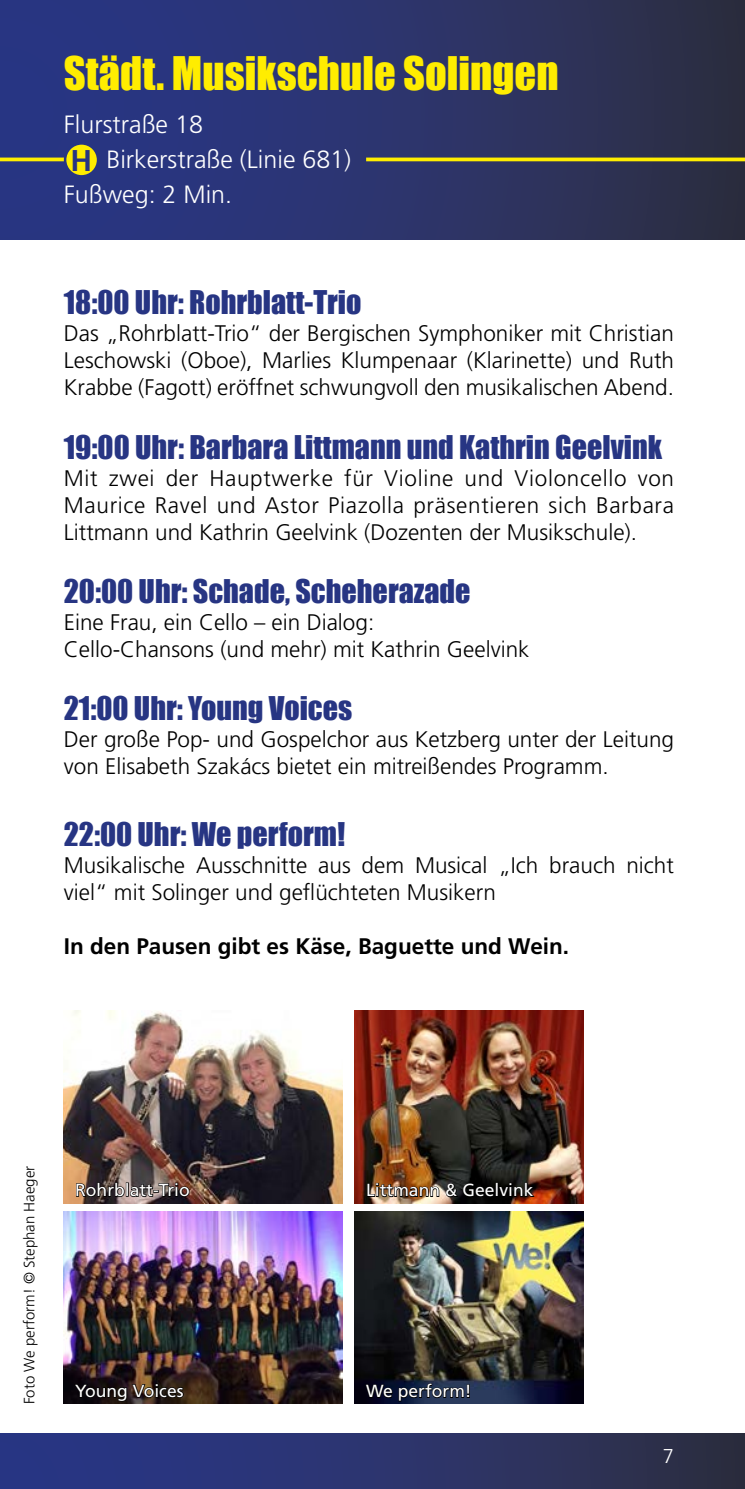
<style>
.page{position:relative;width:745px;height:1489px;background:#fff}
.page>*{position:absolute;margin:0;border:0;box-sizing:border-box;transform-origin:0 0}
.t1{font:42.5px "Impact";color:#ffed00}
.t2{font:30px "Impact";color:#273583}
.t3{font:700 30px "Frutiger";color:#273583}
.t4{font:300 25px "Frutiger";color:#fff}
.t5{font:300 22.5px/27px "Frutiger";color:#000}
.t6{font:700 22.5px "Frutiger";color:#000}
.t7{font:300 20px "Frutiger LT Std";color:#fff}
.t8{font:17.5px "Frutiger";color:#fff}
.t9{font:300 15px "Frutiger";color:#000}
</style>
<div class="page">
<div style="left:0;top:1433px;width:744px;height:55px;background:linear-gradient(to right,#28378e,#2e3046)"></div>
<div style="left:0;top:0;width:744px;height:240px;background:linear-gradient(to right,#28378d,#2e3047)"></div>
<svg style="left:0;top:157px;width:64px;height:4px"></svg>
<div style="left:65px;top:143px;width:33px;height:33px;background:#ffed00;border-radius:50%"></div>
<div style="left:64px;top:142px;width:35px;height:36px;border:2px solid #273583;border-radius:50%"></div>
<svg style="left:366px;top:157px;width:378px;height:4px;fill:#ffed00"></svg>
<img style="left:354px;top:1010px;width:229px;height:193px">
<img style="left:64px;top:1010px;width:278px;height:193px">
<svg style="left:366px;top:1182px;width:73px;height:15px"></svg>
<svg style="left:445px;top:1181px;width:91px;height:21px"></svg>
<svg style="left:75px;top:1181px;width:115px;height:16px"></svg>
<img style="left:64px;top:1211px;width:278px;height:192px">
<svg style="left:73px;top:1382px;width:111px;height:20px"></svg>
<img style="left:354px;top:1211px;width:229px;height:192px">
<svg style="left:364px;top:1376px;width:105px;height:28px"></svg>
<h1 class="t1" style="left:64px;top:41px;width:496px">Städt. Musikschule Solingen</h1>
<p class="t4" style="left:64px;top:110px;width:140px">Flurstraße 18</p>
<p class="t4" style="left:106px;top:145px;width:246px">Birkerstraße (Linie 681)</p>
<p class="t4" style="left:64px;top:180px;width:170px">Fußweg: 2 Min.</p>
<h2 class="t3" style="left:70px;top:143px;width:23px">H</h2>
<h2 class="t2" style="left:64px;top:279px;width:299px">18:00 Uhr: Rohrblatt-Trio</h2>
<p class="t5" style="left:64px;top:320px;width:611px;text-align:justify">Das „Rohrblatt-Trio“ der Bergischen Symphoniker mit Christian Leschowski (Oboe), Marlies Klumpenaar (Klarinette) und Ruth Krabbe (Fagott) eröffnet schwungvoll den musikalischen Abend.</p>
<h2 class="t2" style="left:64px;top:423px;width:599px">19:00 Uhr: Barbara Littmann und Kathrin Geelvink</h2>
<p class="t5" style="left:64px;top:464px;width:611px;text-align:justify">Mit zwei der Hauptwerke für Violine und Violoncello von Maurice Ravel und Astor Piazolla präsentieren sich Barbara Littmann und Kathrin Geelvink (Dozenten der Musikschule).</p>
<h2 class="t2" style="left:64px;top:567px;width:408px">20:00 Uhr: Schade, Scheherazade</h2>
<p class="t5" style="left:64px;top:608px;width:467px">Eine Frau, ein Cello – ein Dialog:<br>Cello-Chansons (und mehr) mit Kathrin Geelvink</p>
<h2 class="t2" style="left:64px;top:684px;width:290px">21:00 Uhr: Young Voices</h2>
<p class="t5" style="left:64px;top:725px;width:611px">Der große Pop- und Gospelchor aus Ketzberg unter der Leitung von Elisabeth Szakács bietet ein mitreißendes Programm.</p>
<h2 class="t2" style="left:64px;top:810px;width:283px">22:00 Uhr: We perform!</h2>
<p class="t5" style="left:64px;top:851px;width:611px">Musikalische Ausschnitte aus dem Musical „Ich brauch nicht viel“ mit Solinger und geflüchteten Musikern</p>
<p class="t6" style="left:64px;top:932px;width:506px">In den Pausen gibt es Käse, Baguette und Wein.</p>
<p class="t9" style="left:21px;top:1403px;width:240px;rotate:-90deg">Foto We perform! © Stephan Haeger</p>
<p class="t8" style="left:75px;top:1179px;width:116px">Rohrblatt-Trio</p>
<p class="t8" style="left:366px;top:1179px;width:169px">Littmann &amp; Geelvink</p>
<p class="t8" style="left:75px;top:1380px;width:110px">Young Voices</p>
<p class="t8" style="left:366px;top:1380px;width:107px">We perform!</p>
<p class="t7" style="left:662px;top:1444px;width:13px">7</p>
</div>
